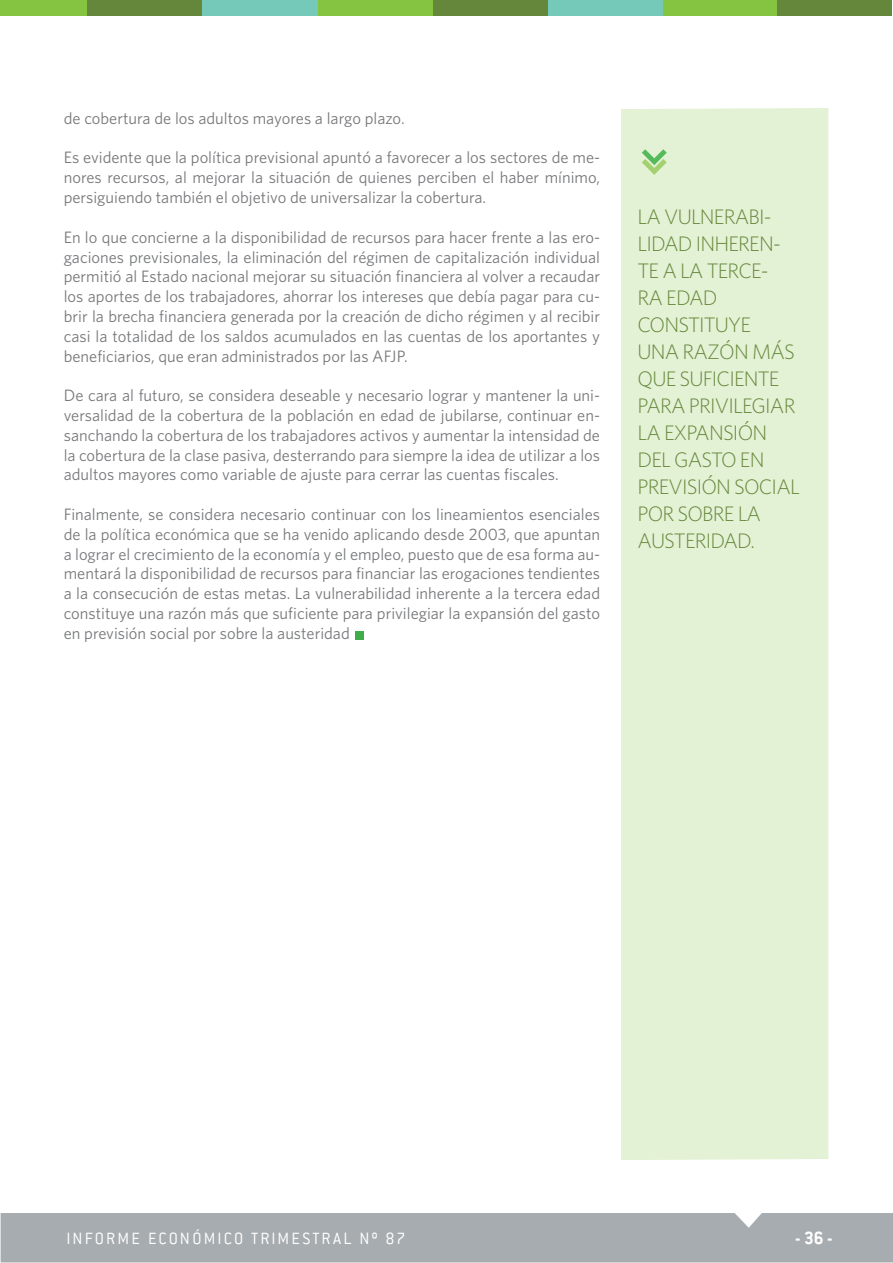
<style>
.page{position:relative;width:893px;height:1263px;background:#fff}
.page>*{position:absolute;margin:0;border:0;box-sizing:border-box;transform-origin:0 0}
.t1{font:300 21px/27px "Whitney";letter-spacing:-.04em;color:#65873b}
.t2{font:700 19.5px "Conduit ITC";color:#fff}
.t3{font:300 18px "Conduit ITC";letter-spacing:.115em;color:#fff}
.t4{font:16.5px/19.8px "Whitney";color:#77787b;text-align:justify}
</style>
<div class="page">
<div style="left:1px;top:1213px;width:892px;height:49px;background:#a7acb0"></div>
<div style="left:777px;top:1px;width:115px;height:15px;background:#65873b"></div>
<div style="left:662px;top:1px;width:115px;height:15px;background:#85c441"></div>
<div style="left:548px;top:1px;width:114px;height:15px;background:#75c9b8"></div>
<div style="left:433px;top:1px;width:115px;height:15px;background:#65873b"></div>
<div style="left:318px;top:1px;width:115px;height:15px;background:#85c441"></div>
<div style="left:87px;top:1px;width:115px;height:15px;background:#65873b"></div>
<div style="left:0;top:1px;width:87px;height:15px;background:#85c441"></div>
<div style="left:202px;top:1px;width:116px;height:15px;background:#75c9b8"></div>
<div style="left:621px;top:108px;width:207px;height:1052px;background:#e3f1d4"></div>
<svg style="left:642px;top:149px;width:25px;height:26px"></svg>
<div style="left:355px;top:631px;width:8px;height:9px;background:#41ad49"></div>
<p class="t4" style="left:64px;top:108px;width:342px">de cobertura de los adultos mayores a largo plazo.</p>
<p class="t4" style="left:64px;top:147px;width:538px">Es evidente que la política previsional apuntó a favorecer a los sectores de me&shy;nores recursos, al mejorar la situación de quienes perciben el haber mínimo, persiguiendo también el objetivo de universalizar la cobertura.</p>
<p class="t4" style="left:64px;top:227px;width:538px">En lo que concierne a la disponibilidad de recursos para hacer frente a las ero&shy;gaciones previsionales, la eliminación del régimen de capitalización individual permitió al Estado nacional mejorar su situación financiera al volver a recaudar los aportes de los trabajadores, ahorrar los intereses que debía pagar para cu&shy;brir la brecha financiera generada por la creación de dicho régimen y al recibir casi la totalidad de los saldos acumulados en las cuentas de los aportantes y beneficiarios, que eran administrados por las AFJP.</p>
<p class="t4" style="left:64px;top:385px;width:538px">De cara al futuro, se considera deseable y necesario lograr y mantener la uni&shy;versalidad de la cobertura de la población en edad de jubilarse, continuar en&shy;sanchando la cobertura de los trabajadores activos y aumentar la intensidad de la cobertura de la clase pasiva, desterrando para siempre la idea de utilizar a los adultos mayores como variable de ajuste para cerrar las cuentas fiscales.</p>
<p class="t4" style="left:64px;top:504px;width:538px">Finalmente, se considera necesario continuar con los lineamientos esenciales de la política económica que se ha venido aplicando desde 2003, que apuntan a lograr el crecimiento de la economía y el empleo, puesto que de esa forma au&shy;mentará la disponibilidad de recursos para financiar las erogaciones tendientes a la consecución de estas metas. La vulnerabilidad inherente a la tercera edad constituye una razón más que suficiente para privilegiar la expansión del gasto en previsión social por sobre la austeridad</p>
<p class="t1" style="left:637px;top:202px;width:161px">LA VULNERABI-<br>LIDAD INHEREN-<br>TE A LA TERCE-<br>RA EDAD<br>CONSTITUYE<br>UNA RAZÓN MÁS<br>QUE SUFICIENTE<br>PARA PRIVILEGIAR<br>LA EXPANSIÓN<br>DEL GASTO EN<br>PREVISIÓN SOCIAL<br>POR SOBRE LA<br>AUSTERIDAD.</p>
<p class="t3" style="left:66px;top:1228px;width:340px">INFORME ECONÓMICO TRIMESTRAL Nº 87</p>
<p class="t2" style="left:795px;top:1227px;width:39px">- 36 -</p>
</div>
